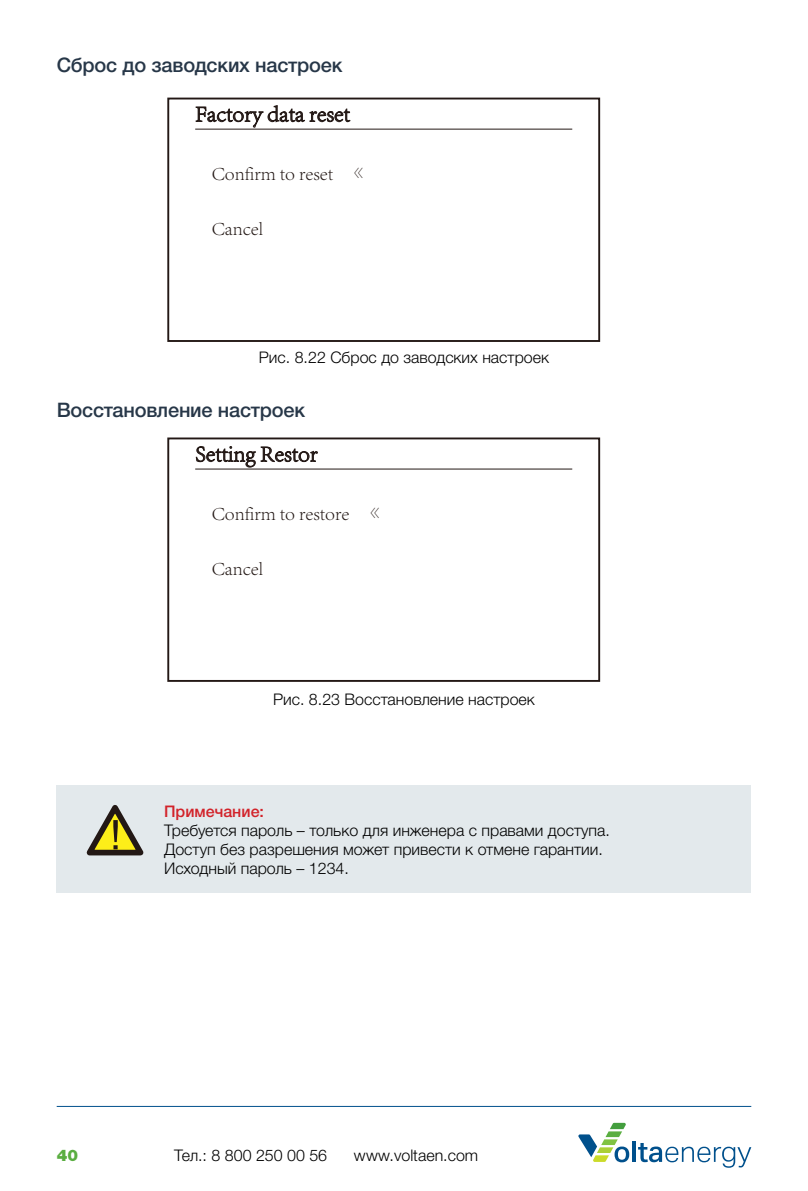
<style>
.page{position:relative;width:808px;height:1191px;background:#fff}
.page>*{position:absolute;margin:0;border:0;box-sizing:border-box;transform-origin:0 0}
.t1{font:300 22.8px "Adobe Song Std";color:#231815}
.t2{font:500 20px "Helvetica Neue LTW1 G";letter-spacing:-.01em;color:#273748}
.t3{font:300 19px "Adobe Song Std";color:#231815}
.t4{font:300 16px/19.2px "Helvetica Neue LTW1 G";color:#000}
.t5{font:500 16px "Helvetica Neue LTW1 G";color:#d2232a}
.t6{font:900 16px "Helvetica Neue LTW1 G";color:#5aae41}
</style>
<div class="page">
<hr style="left:57px;top:1106px;width:694px;height:1px;background:#00508c">
<svg style="left:578px;top:1122px;width:51px;height:40px"></svg>
<hr style="left:632px;top:1141px;width:4px;height:20px;background:#00508c">
<svg style="left:638px;top:1143px;width:113px;height:24px"></svg>
<svg style="left:196px;top:105px;width:155px;height:23px"></svg>
<div style="left:167px;top:98px;width:433px;height:244px;border:2px solid #231815"></div>
<hr style="left:195px;top:129px;width:377px;height:1px;background:#231815">
<svg style="left:196px;top:446px;width:122px;height:21px"></svg>
<div style="left:167px;top:437px;width:433px;height:245px;border:2px solid #231815"></div>
<hr style="left:195px;top:468px;width:377px;height:1px;background:#231815">
<div style="left:57px;top:785px;width:694px;height:108px;background:#e3e9ec"></div>
<svg style="left:86px;top:805px;width:58px;height:51px"></svg>
<p class="t2" style="left:57px;top:52px;width:287px">Сброс до заводских настроек</p>
<h1 class="t1" style="left:195px;top:101px;width:156px">Factory data reset</h1>
<p class="t3" style="left:212px;top:162px;width:153px">Confirm to reset 《</p>
<p class="t3" style="left:212px;top:218px;width:53px">Cancel</p>
<p class="t4" style="left:259px;top:348px;width:292px">Рис. 8.22 Сброс до заводских настроек</p>
<p class="t2" style="left:57px;top:397px;width:250px">Восстановление настроек</p>
<h1 class="t1" style="left:195px;top:441px;width:124px">Setting Restor</h1>
<p class="t3" style="left:212px;top:502px;width:170px">Confirm to restore 《</p>
<p class="t3" style="left:212px;top:558px;width:53px">Cancel</p>
<p class="t4" style="left:273px;top:690px;width:263px">Рис. 8.23 Восстановление настроек</p>
<p class="t5" style="left:164px;top:801px;width:101px">Примечание:</p>
<p class="t4" style="left:164px;top:820px;width:447px">Требуется пароль – только для инженера с правами доступа.<br>Доступ без разрешения может привести к отмене гарантии.<br>Исходный пароль – 1234.</p>
<p class="t6" style="left:57px;top:1145px;width:23px">40</p>
<p class="t4" style="left:174px;top:1145px;width:155px">Тел.: 8 800 250 00 56</p>
<p class="t4" style="left:354px;top:1145px;width:126px">www.voltaen.com</p>
</div>
